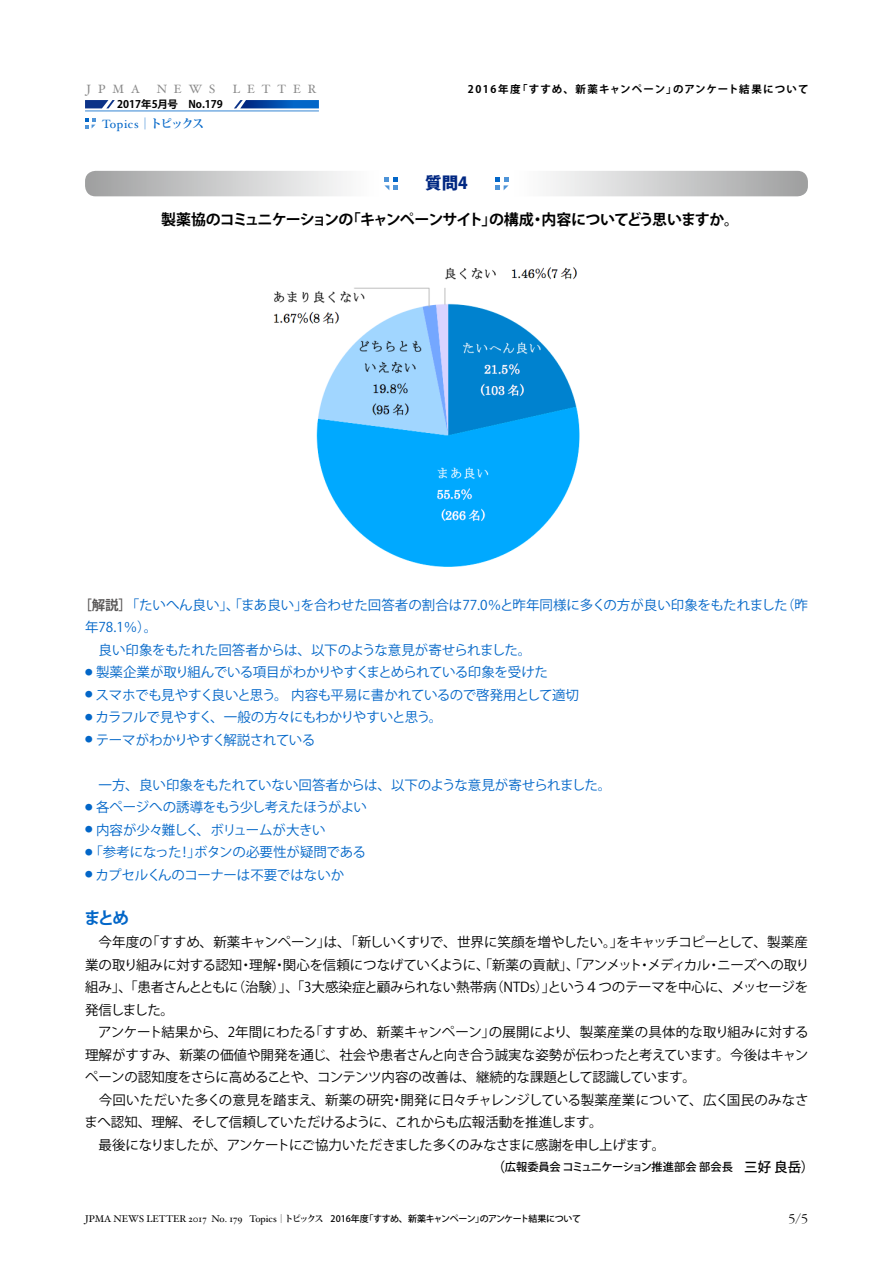
<style>
.page{position:relative;width:893px;height:1263px;background:#fff}
.page>*{position:absolute;margin:0;border:0;box-sizing:border-box;transform-origin:0 0}
.t1{font:700 16.5px "Koz Go Pr 6 N";color:#0266c8}
.t2{font:800 16.5px "Koz Go Pr 6 N";color:#002782}
.t3{font:700 15px "Koz Go Pro";letter-spacing:-.06em;color:#000}
.t4{font:300 13.8px "Garamond";color:#000}
.t5{font:13.5px/22.5px "Koz Go Pr 6 N";letter-spacing:-.015em;color:#000}
.t6{font:13.5px/22.5px "Koz Go Pro";color:#0266c8}
.t7{font:13.5px "Koz Go Pro";letter-spacing:-.02em;color:#0266c8}
.t8{font:13.5px "Koz Go Pro";letter-spacing:-.04em;color:#0266c8}
.t9{font:13.5px "Koz Go Pro";letter-spacing:-.05em;color:#0266c8}
.t10{font:12px "Hoefler Text";letter-spacing:.58em;color:#898989}
.t11{font:12px "Hoefler Text";letter-spacing:.05em;color:#0266c8}
.t12{font:500 11.25px "Koz Go Pr 6 N";letter-spacing:-.03em;color:#000}
.t13{font:700 10.5px "Koz Go Pr 6 N";letter-spacing:.1em;color:#000}
.t14{font:700 10.5px "Koz Go Pr 6 N";color:#000}
.t15{font:500 9px "Koz Go Pr 6 N";letter-spacing:-.05em;color:#000}
.s1{font-family:"Koz Min Pr 6 N";font-weight:700}
.s2{font-family:"Koz Go Pr 6 N";font-weight:700;color:#595757}
.s3{font-size:13.5px}
.s4{font-family:"Hoefler Text";font-weight:400;font-size:9.75px}
.s5{font-family:"Koz Min Pro";font-weight:400}
.s6{font-family:"Koz Min Pro";font-weight:700}
</style>
<div class="page">
<svg style="left:85px;top:100px;width:30px;height:8px"></svg>
<svg style="left:234px;top:100px;width:85px;height:8px"></svg>
<hr style="left:85px;top:111px;width:234px;height:1px;background:#3585d3">
<svg style="left:495px;top:171px;width:313px;height:25px"></svg>
<svg style="left:85px;top:171px;width:313px;height:25px"></svg>
<img style="left:274px;top:267px;width:306px;height:300px">
<svg style="left:85px;top:118px;width:11px;height:10px"></svg>
<p class="t10" style="left:87px;top:82px;width:55px">JPMA</p>
<p class="t10" style="left:157px;top:82px;width:60px">NEWS</p>
<p class="t10" style="left:233px;top:82px;width:85px">LETTER</p>
<p class="t14" style="left:117px;top:99px;width:107px">2017年5月号　No.179</p>
<p class="t11" style="left:102px;top:116px;width:104px">Topics<span class="s1">｜トピックス</span></p>
<p class="t13" style="left:468px;top:84px;width:342px">2016年度「すすめ、新薬キャンペーン」のアンケート結果について</p>
<p class="t2" style="left:425px;top:174px;width:44px">質問4</p>
<p class="t3" style="left:161px;top:210px;width:580px">製薬協のコミュニケーションの「キャンペーンサイト」の構成・内容についてどう思いますか。</p>
<p class="t6" style="left:85px;top:594px;width:724px;text-indent:-6px"><span class="s2">［解説］</span>「たいへん良い」、「まあ良い」を合わせた回答者の割合は77.0％と昨年同様に多くの方が良い印象をもたれました（昨年78.1％）。<br>　良い印象をもたれた回答者からは、以下のような意見が寄せられました。</p>
<p class="t7" style="left:85px;top:663px;width:464px"><sup>●</sup> 製薬企業が取り組んでいる項目がわかりやすくまとめられている印象を受けた</p>
<p class="t7" style="left:85px;top:686px;width:496px"><sup>●</sup> スマホでも見やすく良いと思う。 内容も平易に書かれているので啓発用として適切</p>
<p class="t8" style="left:85px;top:708px;width:359px"><sup>●</sup> カラフルで見やすく、一般の方々にもわかりやすいと思う。</p>
<p class="t7" style="left:85px;top:731px;width:232px"><sup>●</sup> テーマがわかりやすく解説されている</p>
<p class="t6" style="left:85px;top:774px;width:528px">　一方、良い印象をもたれていない回答者からは、以下のような意見が寄せられました。</p>
<p class="t9" style="left:85px;top:798px;width:284px"><sup>●</sup> 各ページへの誘導をもう少し考えたほうがよい</p>
<p class="t8" style="left:85px;top:821px;width:242px"><sup>●</sup> 内容が少々難しく、ボリュームが大きい</p>
<p class="t7" style="left:85px;top:843px;width:282px"><sup>●</sup> 「参考になった！」ボタンの必要性が疑問である</p>
<p class="t7" style="left:85px;top:866px;width:261px"><sup>●</sup> カプセルくんのコーナーは不要ではないか</p>
<p class="t1" style="left:84px;top:909px;width:46px">まとめ</p>
<p class="t5" style="left:84px;top:931px;width:726px">　今年度の「すすめ、新薬キャンペーン」は、「新しいくすりで、世界に笑顔を増やしたい。」をキャッチコピーとして、製薬産業の取り組みに対する認知・理解・関心を信頼につなげていくように、「新薬の貢献」、「アンメット・メディカル・ニーズへの取り組み」、「患者さんとともに（治験）」、「3大感染症と顧みられない熱帯病（NTDs）」という４つのテーマを中心に、メッセージを発信しました。<br>　アンケート結果から、2年間にわたる「すすめ、新薬キャンペーン」の展開により、製薬産業の具体的な取り組みに対する理解がすすみ、新薬の価値や開発を通じ、社会や患者さんと向き合う誠実な姿勢が伝わったと考えています。今後はキャンペーンの認知度をさらに高めることや、コンテンツ内容の改善は、継続的な課題として認識しています。<br>　今回いただいた多くの意見を踏まえ、新薬の研究・開発に日々チャレンジしている製薬産業について、広く国民のみなさまへ認知、理解、そして信頼していただけるように、これからも広報活動を推進します。<br>　最後になりましたが、アンケートにご協力いただきました多くのみなさまに感謝を申し上げます。</p>
<p class="t12" style="left:492px;top:1161px;width:324px"><span class="s3">（</span>広報委員会 コミュニケーション推進部会 部会長　<span class="s3">三好 良岳）</span></p>
<p class="t15" style="left:85px;top:1214px;width:498px"><span class="s4">JPMA NEWS LETTER 2017 No. 179 Topics</span><span class="s5">｜</span><span class="s6">トピックス</span> 2016年度「すすめ、新薬キャンペーン」のアンケート結果について</p>
<p class="t4" style="left:789px;top:1211px;width:21px">5/5</p>
</div>
